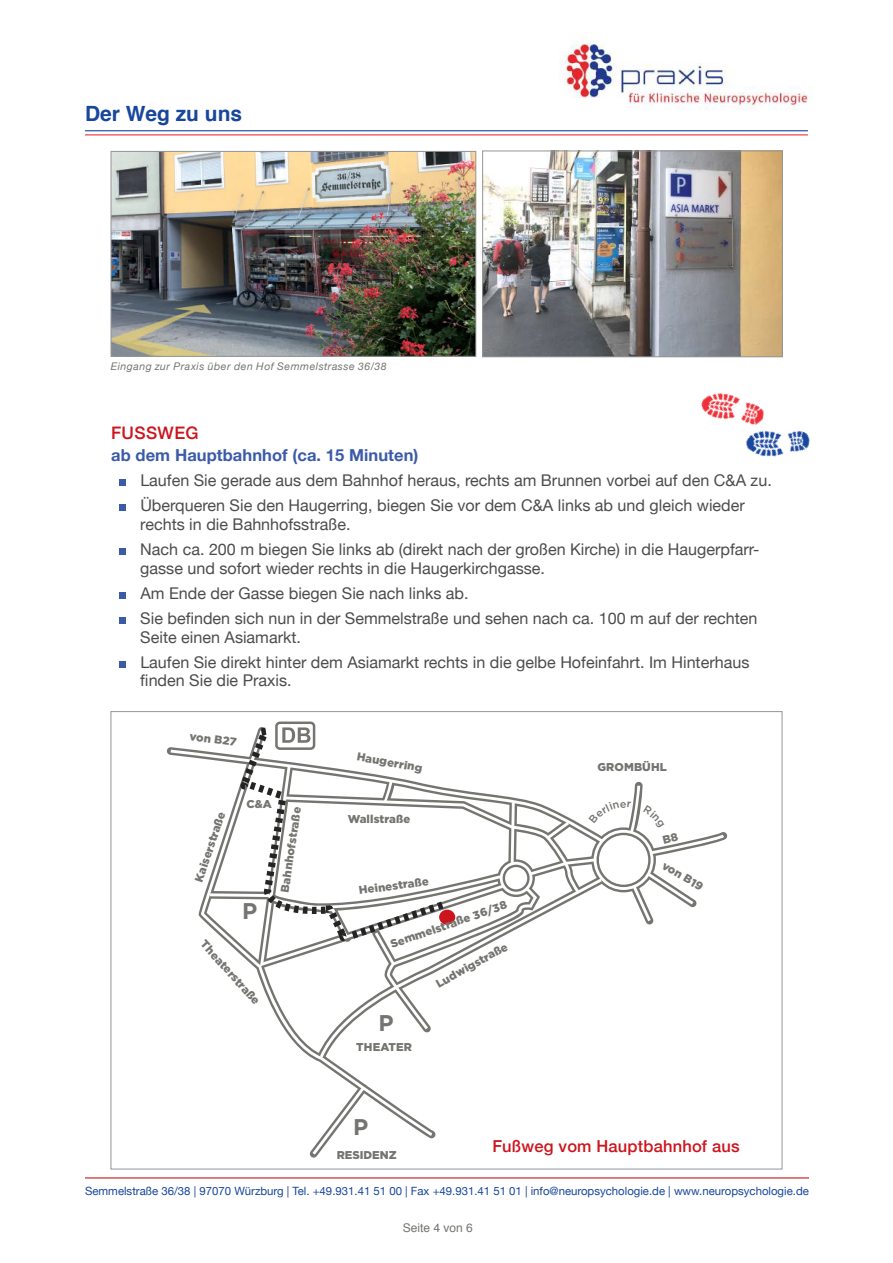
<style>
.page{position:relative;width:893px;height:1263px;background:#fff}
.page>*{position:absolute;margin:0;border:0;box-sizing:border-box;transform-origin:0 0}
.t1{font:700 22.65px "Gotham";color:#747570}
.t2{font:700 21px "Helvetica";color:#18469d}
.t3{font:500 17.25px "Helvetica Neue";letter-spacing:.02em;color:#cd151d}
.t4{font:700 16.5px "Helvetica Neue";letter-spacing:.005em;color:#3b5aa8}
.t5{font:500 16.5px "Helvetica Neue";letter-spacing:.01em;color:#cd151d}
.t6{font:16.2px/25.2px "Helvetica Neue";color:#4b4c4d}
.t7{font:12px "Helvetica";color:#747570}
.t8{font:900 11.4px "Gotham";letter-spacing:.01em;color:#747570}
.t9{font:11.4px "Helvetica Neue";color:#18469d}
.t10{font:italic 10.5px "Helvetica Neue";letter-spacing:.05em;color:#747570}
</style>
<div class="page">
<hr style="left:85px;top:1177px;width:724px;height:1px;background:#cd151d">
<hr style="left:85px;top:130px;width:723px;height:1px;background:#18469d">
<hr style="left:85px;top:134px;width:723px;height:1px;background:#ee3037">
<img style="left:559px;top:40px;width:250px;height:70px">
<img style="left:113px;top:153px;width:361px;height:202px">
<div style="left:111px;top:151px;width:365px;height:206px;border:1px solid #939598"></div>
<div style="left:119px;top:479px;width:7px;height:7px;background:#3b5aa8"></div>
<div style="left:119px;top:504px;width:7px;height:7px;background:#3b5aa8"></div>
<div style="left:119px;top:548px;width:7px;height:7px;background:#3b5aa8"></div>
<div style="left:119px;top:592px;width:7px;height:7px;background:#3b5aa8"></div>
<div style="left:119px;top:617px;width:7px;height:7px;background:#3b5aa8"></div>
<div style="left:119px;top:661px;width:7px;height:7px;background:#3b5aa8"></div>
<img style="left:690px;top:357px;width:93px;height:59px">
<img style="left:712px;top:391px;width:98px;height:66px">
<div style="left:275px;top:721px;width:40px;height:29px;border:2px solid #747570;border-radius:4px"></div>
<svg style="left:286px;top:1032px;width:146px;height:104px"></svg>
<svg style="left:309px;top:1084px;width:59px;height:73px"></svg>
<img style="left:484px;top:152px;width:297px;height:203px">
<div style="left:482px;top:150px;width:301px;height:207px;border:1px solid #939598"></div>
<svg style="left:167px;top:723px;width:561px;height:309px"></svg>
<p class="t2" style="left:85px;top:97px;width:159px">Der Weg zu uns</p>
<p class="t10" style="left:111px;top:359px;width:277px">Eingang zur Praxis über den Hof Semmelstrasse 36/38</p>
<p class="t3" style="left:111px;top:419px;width:89px">FUSSWEG</p>
<p class="t4" style="left:111px;top:442px;width:309px">ab dem Hauptbahnhof (ca. 15 Minuten)</p>
<p class="t6" style="left:140px;top:468px;width:633px">Laufen Sie gerade aus dem Bahnhof heraus, rechts am Brunnen vorbei auf den C&amp;A zu.<br>Überqueren Sie den Haugerring, biegen Sie vor dem C&amp;A links ab und gleich wieder</p>
<p class="t6" style="left:140px;top:512px;width:621px">rechts in die Bahnhofsstraße.<br>Nach ca. 200 m biegen Sie links ab (direkt nach der großen Kirche) in die Haugerpfarr-</p>
<p class="t6" style="left:140px;top:556px;width:619px">gasse und sofort wieder rechts in die Haugerkirchgasse.<br>Am Ende der Gasse biegen Sie nach links ab.<br>Sie befinden sich nun in der Semmelstraße und sehen nach ca. 100 m auf der rechten</p>
<p class="t6" style="left:140px;top:625px;width:611px">Seite einen Asiamarkt.<br>Laufen Sie direkt hinter dem Asiamarkt rechts in die gelbe Hofeinfahrt. Im Hinterhaus</p>
<p class="t6" style="left:140px;top:669px;width:153px">finden Sie die Praxis.</p>
<p class="t8" style="left:191px;top:728px;width:49px;rotate:8deg">von B27</p>
<p class="t8" style="left:246px;top:796px;width:27px">C&amp;A</p>
<p class="t8" style="left:191px;top:879px;width:75px;rotate:-71deg">Kaiserstraße</p>
<p class="t8" style="left:276px;top:891px;width:87px;rotate:-81deg">Bahnhofstraße</p>
<p class="t8" style="left:358px;top:749px;width:68px;rotate:10deg">Haugerring</p>
<p class="t8" style="left:348px;top:811px;width:64px">Wallstraße</p>
<p class="t8" style="left:358px;top:883px;width:72px;rotate:-8deg">Heinestraße</p>
<h1 class="t1" style="left:242px;top:896px;width:17px">P</h1>
<p class="t8" style="left:388px;top:937px;width:124px;rotate:-19deg">Semmelstraße 36/38</p>
<p class="t8" style="left:209px;top:936px;width:84px;rotate:48deg">Theaterstraße</p>
<p class="t8" style="left:433px;top:978px;width:82px;rotate:-29deg">Ludwigstraße</p>
<h1 class="t1" style="left:379px;top:1007px;width:17px">P</h1>
<p class="t8" style="left:356px;top:1039px;width:57px">THEATER</p>
<h1 class="t1" style="left:353px;top:1112px;width:17px">P</h1>
<p class="t8" style="left:597px;top:759px;width:71px">GROMBÜHL</p>
<p class="t8" style="left:667px;top:857px;width:47px;rotate:31deg">von B19</p>
<p class="t8" style="left:337px;top:1147px;width:61px">RESIDENZ</p>
<p class="t5" style="left:492px;top:1132px;width:249px">Fußweg vom Hauptbahnhof aus</p>
<p class="t9" style="left:85px;top:1183px;width:725px">Semmelstraße 36/38 | 97070 Würzburg | Tel. +49.931.41 51 00 | Fax +49.931.41 51 01 | info@neuropsychologie.de | www.neuropsychologie.de</p>
<p class="t7" style="left:403px;top:1218px;width:72px">Seite 4 von 6</p>
</div>
